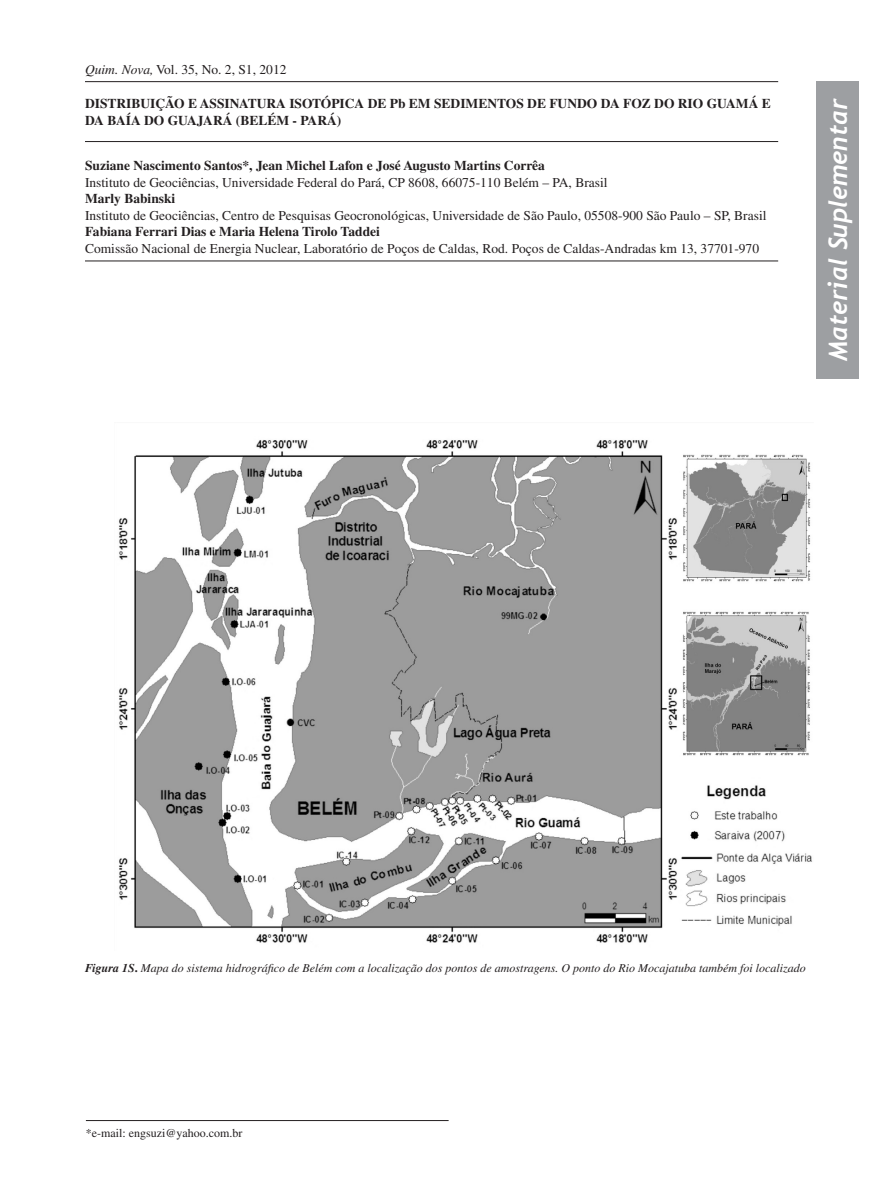
<style>
.page{position:relative;width:893px;height:1191px;background:#fff}
.page>*{position:absolute;margin:0;border:0;box-sizing:border-box;transform-origin:0 0}
.t1{font:italic 700 25.5px "Trebuchet";color:#fff}
.Endereços{font:13.5px "Times";color:#231f20}
.Autores{font:700 13.5px "Times";color:#231f20}
.Recebido{font:13.5px "Times";color:#231f20}
.Título{font:700 13.5px/16.5px "Times";color:#231f20}
.Figura{font:italic 12px "Times";color:#231f20}
.Rodapé{font:12px "Times";color:#231f20}
.s1{font-style:italic}
.s2{font-weight:700}
.s3{font-weight:700;font-style:normal}
</style>
<div class="page">
<div style="left:816px;top:81px;width:43px;height:297px;background:#9d9fa2"></div>
<hr style="left:86px;top:1120px;width:363px;height:1px;background:#231f20">
<hr style="left:85px;top:81px;width:693px;height:1px;background:#231f20">
<hr style="left:85px;top:141px;width:693px;height:1px;background:#231f20">
<hr style="left:85px;top:260px;width:693px;height:1px;background:#231f20">
<img style="left:119px;top:440px;width:693px;height:503px">
<p class="Endereços" style="left:85px;top:62px;width:203px"><span class="s1">Quim. Nova,</span> Vol. 35, No. 2, S1, 2012</p>
<p class="Título" style="left:85px;top:95px;width:687px">DISTRIBUIÇÃO E ASSINATURA ISOTÓPICA DE Pb EM SEDIMENTOS DE FUNDO DA FOZ DO RIO GUAMÁ E<br>DA BAÍA DO GUAJARÁ (BELÉM - PARÁ)</p>
<p class="Autores" style="left:85px;top:158px;width:461px">Suziane Nascimento Santos*, Jean Michel Lafon e José Augusto Martins Corrêa</p>
<p class="Endereços" style="left:85px;top:175px;width:524px">Instituto de Geociências, Universidade Federal do Pará, CP 8608, 66075-110 Belém – PA, Brasil</p>
<p class="Autores" style="left:85px;top:191px;width:92px">Marly Babinski</p>
<p class="Endereços" style="left:85px;top:208px;width:683px">Instituto de Geociências, Centro de Pesquisas Geocronológicas, Universidade de São Paulo, 05508-900 São Paulo – SP, Brasil</p>
<p class="Autores" style="left:85px;top:224px;width:296px">Fabiana Ferrari Dias e Maria Helena Tirolo Taddei</p>
<p class="Recebido" style="left:85px;top:241px;width:676px">Comissão Nacional de Energia Nuclear, Laboratório de Poços de Caldas, Rod. Poços de Caldas-Andradas km 13, 37701-970</p>
<h1 class="t1" style="left:822px;top:361px;width:265px;rotate:-90deg">Material Suplementar</h1>
<p class="Figura" style="left:85px;top:961px;width:722px"><span class="s2">Figura 1S</span><span class="s3">.</span> Mapa do sistema hidrográfico de Belém com a localização dos pontos de amostragens. O ponto do Rio Mocajatuba também foi localizado</p>
<p class="Rodapé" style="left:86px;top:1126px;width:158px">*e-mail: engsuzi@yahoo.com.br</p>
</div>
